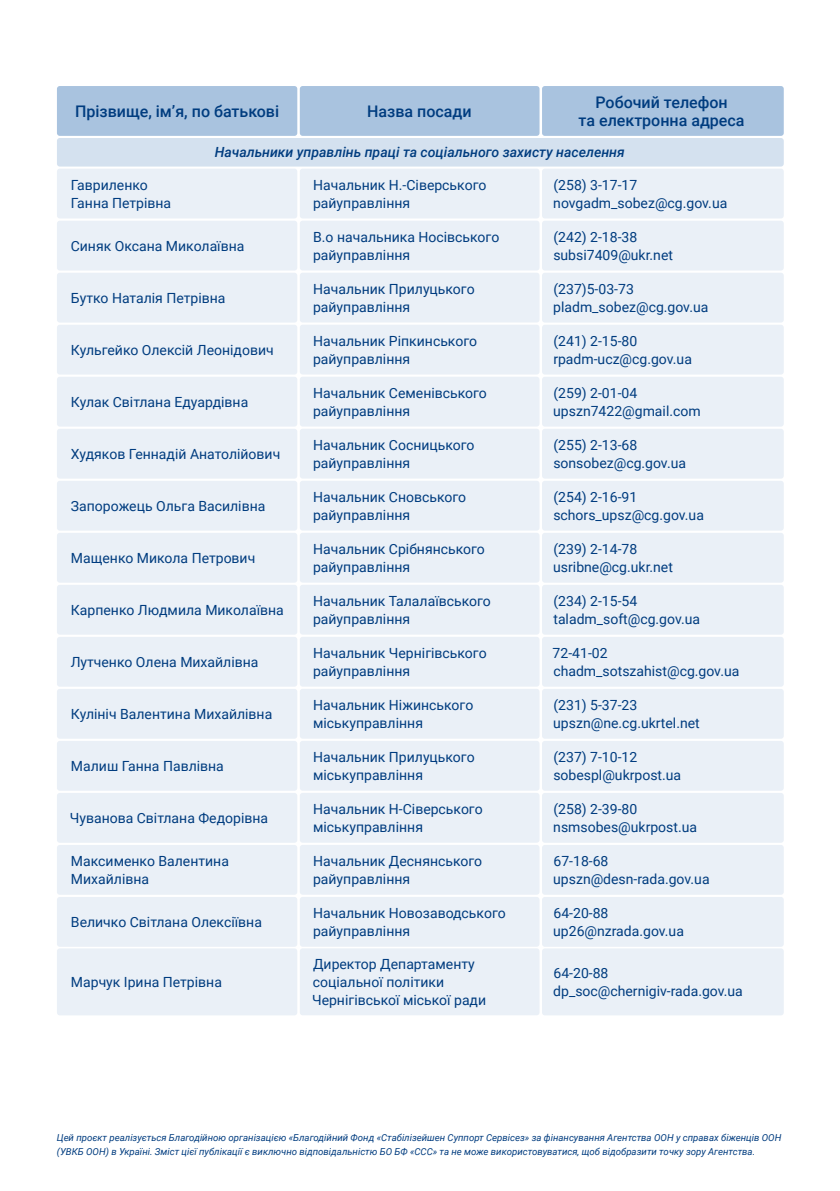
<style>
.page{position:relative;width:840px;height:1191px;background:#fff}
.page>*{position:absolute;margin:0;border:0;box-sizing:border-box;transform-origin:0 0}
.t1{font:500 16px/18px "Roboto";color:#003c7f;text-align:center}
.t2{font:14px/18px "Roboto";color:#003c7f}
.t3{font:italic 500 14px "Roboto";color:#003c7f}
.t4{font:italic 9.6px/14px "Roboto";color:#003c7f}
</style>
<div class="page">
<div style="left:57px;top:86px;width:240px;height:50px;background:#a9c3df;border-radius:3px"></div>
<div style="left:299px;top:86px;width:240px;height:50px;background:#a9c3df;border-radius:3px"></div>
<div style="left:541px;top:86px;width:242px;height:50px;background:#a9c3df;border-radius:3px"></div>
<div style="left:57px;top:138px;width:726px;height:29px;background:#d4e1ef;border-radius:3px"></div>
<div style="left:57px;top:221px;width:240px;height:49px;background:#eaf0f7;border-radius:3px"></div>
<div style="left:299px;top:221px;width:240px;height:49px;background:#eaf0f7;border-radius:3px"></div>
<div style="left:541px;top:221px;width:242px;height:49px;background:#eaf0f7;border-radius:3px"></div>
<div style="left:57px;top:273px;width:240px;height:49px;background:#eaf0f7;border-radius:3px"></div>
<div style="left:299px;top:273px;width:240px;height:49px;background:#eaf0f7;border-radius:3px"></div>
<div style="left:541px;top:273px;width:242px;height:49px;background:#eaf0f7;border-radius:3px"></div>
<div style="left:57px;top:325px;width:240px;height:49px;background:#eaf0f7;border-radius:3px"></div>
<div style="left:299px;top:325px;width:240px;height:49px;background:#eaf0f7;border-radius:3px"></div>
<div style="left:541px;top:325px;width:242px;height:49px;background:#eaf0f7;border-radius:3px"></div>
<div style="left:57px;top:377px;width:240px;height:49px;background:#eaf0f7;border-radius:3px"></div>
<div style="left:299px;top:377px;width:240px;height:49px;background:#eaf0f7;border-radius:3px"></div>
<div style="left:541px;top:377px;width:242px;height:49px;background:#eaf0f7;border-radius:3px"></div>
<div style="left:57px;top:429px;width:240px;height:49px;background:#eaf0f7;border-radius:3px"></div>
<div style="left:299px;top:429px;width:240px;height:49px;background:#eaf0f7;border-radius:3px"></div>
<div style="left:541px;top:429px;width:242px;height:49px;background:#eaf0f7;border-radius:3px"></div>
<div style="left:57px;top:481px;width:240px;height:49px;background:#eaf0f7;border-radius:3px"></div>
<div style="left:299px;top:481px;width:240px;height:49px;background:#eaf0f7;border-radius:3px"></div>
<div style="left:541px;top:481px;width:242px;height:49px;background:#eaf0f7;border-radius:3px"></div>
<div style="left:57px;top:533px;width:240px;height:49px;background:#eaf0f7;border-radius:3px"></div>
<div style="left:299px;top:533px;width:240px;height:49px;background:#eaf0f7;border-radius:3px"></div>
<div style="left:541px;top:533px;width:242px;height:49px;background:#eaf0f7;border-radius:3px"></div>
<div style="left:57px;top:585px;width:240px;height:49px;background:#eaf0f7;border-radius:3px"></div>
<div style="left:299px;top:585px;width:240px;height:49px;background:#eaf0f7;border-radius:3px"></div>
<div style="left:541px;top:585px;width:242px;height:49px;background:#eaf0f7;border-radius:3px"></div>
<div style="left:57px;top:637px;width:240px;height:49px;background:#eaf0f7;border-radius:3px"></div>
<div style="left:299px;top:637px;width:240px;height:49px;background:#eaf0f7;border-radius:3px"></div>
<div style="left:541px;top:637px;width:242px;height:49px;background:#eaf0f7;border-radius:3px"></div>
<div style="left:57px;top:689px;width:240px;height:49px;background:#eaf0f7;border-radius:3px"></div>
<div style="left:299px;top:689px;width:240px;height:49px;background:#eaf0f7;border-radius:3px"></div>
<div style="left:541px;top:689px;width:242px;height:49px;background:#eaf0f7;border-radius:3px"></div>
<div style="left:57px;top:741px;width:240px;height:49px;background:#eaf0f7;border-radius:3px"></div>
<div style="left:299px;top:741px;width:240px;height:49px;background:#eaf0f7;border-radius:3px"></div>
<div style="left:541px;top:741px;width:242px;height:49px;background:#eaf0f7;border-radius:3px"></div>
<div style="left:57px;top:793px;width:240px;height:49px;background:#eaf0f7;border-radius:3px"></div>
<div style="left:299px;top:793px;width:240px;height:49px;background:#eaf0f7;border-radius:3px"></div>
<div style="left:541px;top:793px;width:242px;height:49px;background:#eaf0f7;border-radius:3px"></div>
<div style="left:57px;top:845px;width:240px;height:49px;background:#eaf0f7;border-radius:3px"></div>
<div style="left:299px;top:845px;width:240px;height:49px;background:#eaf0f7;border-radius:3px"></div>
<div style="left:541px;top:845px;width:242px;height:49px;background:#eaf0f7;border-radius:3px"></div>
<div style="left:57px;top:897px;width:240px;height:49px;background:#eaf0f7;border-radius:3px"></div>
<div style="left:299px;top:897px;width:240px;height:49px;background:#eaf0f7;border-radius:3px"></div>
<div style="left:541px;top:897px;width:242px;height:49px;background:#eaf0f7;border-radius:3px"></div>
<div style="left:57px;top:948px;width:240px;height:67px;background:#eaf0f7;border-radius:3px"></div>
<div style="left:299px;top:948px;width:240px;height:67px;background:#eaf0f7;border-radius:3px"></div>
<div style="left:541px;top:948px;width:242px;height:67px;background:#eaf0f7;border-radius:3px"></div>
<div style="left:57px;top:169px;width:240px;height:49px;background:#eaf0f7;border-radius:3px"></div>
<div style="left:299px;top:169px;width:240px;height:49px;background:#eaf0f7;border-radius:3px"></div>
<div style="left:541px;top:169px;width:242px;height:49px;background:#eaf0f7;border-radius:3px"></div>
<p class="t1" style="left:75px;top:102px;width:205px">Прізвище, ім’я, по батькові</p>
<p class="t1" style="left:367px;top:102px;width:106px">Назва посади</p>
<p class="t1" style="left:578px;top:93px;width:167px">Робочий телефон<br>та електронна адреса</p>
<p class="t3" style="left:214px;top:142px;width:411px">Начальники управлінь праці та соціального захисту населення</p>
<p class="t2" style="left:71px;top:175px;width:102px">Гавриленко<br>Ганна Петрівна</p>
<p class="t2" style="left:313px;top:175px;width:175px">Начальник Н.-Сіверського райуправління</p>
<p class="t2" style="left:553px;top:175px;width:175px">(258) 3-17-17 novgadm_sobez@cg.gov.ua</p>
<p class="t2" style="left:71px;top:236px;width:175px">Синяк Оксана Миколаївна</p>
<p class="t2" style="left:313px;top:227px;width:188px">В.о начальника Носівського райуправління</p>
<p class="t2" style="left:553px;top:227px;width:121px">(242) 2-18-38 subsi7409@ukr.net</p>
<p class="t2" style="left:71px;top:288px;width:156px">Бутко Наталія Петрівна</p>
<p class="t2" style="left:313px;top:279px;width:163px">Начальник Прилуцького райуправління</p>
<p class="t2" style="left:553px;top:279px;width:156px">(237)5-03-73 pladm_sobez@cg.gov.ua</p>
<p class="t2" style="left:71px;top:340px;width:204px">Кульгейко Олексій Леонідович</p>
<p class="t2" style="left:313px;top:331px;width:165px">Начальник Ріпкинського райуправління</p>
<p class="t2" style="left:553px;top:331px;width:140px">(241) 2-15-80 rpadm-ucz@cg.gov.ua</p>
<p class="t2" style="left:71px;top:392px;width:179px">Кулак Світлана Едуардівна</p>
<p class="t2" style="left:313px;top:383px;width:175px">Начальник Семенівського райуправління</p>
<p class="t2" style="left:553px;top:383px;width:149px">(259) 2-01-04 upszn7422@gmail.com</p>
<p class="t2" style="left:71px;top:444px;width:211px">Худяков Геннадій Анатолійович</p>
<p class="t2" style="left:313px;top:435px;width:163px">Начальник Сосницького райуправління</p>
<p class="t2" style="left:553px;top:435px;width:134px">(255) 2-13-68 sonsobez@cg.gov.ua</p>
<p class="t2" style="left:71px;top:496px;width:196px">Запорожець Ольга Василівна</p>
<p class="t2" style="left:313px;top:487px;width:155px">Начальник Сновського райуправління</p>
<p class="t2" style="left:553px;top:487px;width:152px">(254) 2-16-91 schors_upsz@cg.gov.ua</p>
<p class="t2" style="left:71px;top:548px;width:186px">Мащенко Микола Петрович</p>
<p class="t2" style="left:313px;top:539px;width:173px">Начальник Срібнянського райуправління</p>
<p class="t2" style="left:553px;top:539px;width:121px">(239) 2-14-78 usribne@cg.ukr.net</p>
<p class="t2" style="left:71px;top:601px;width:214px">Карпенко Людмила Миколаївна</p>
<p class="t2" style="left:313px;top:591px;width:179px">Начальник Талалаївського райуправління</p>
<p class="t2" style="left:553px;top:591px;width:148px">(234) 2-15-54 taladm_soft@cg.gov.ua</p>
<p class="t2" style="left:71px;top:652px;width:189px">Лутченко Олена Михайлівна</p>
<p class="t2" style="left:313px;top:643px;width:175px">Начальник Чернігівського райуправління</p>
<p class="t2" style="left:552px;top:643px;width:188px">72-41-02 chadm_sotszahist@cg.gov.ua</p>
<p class="t2" style="left:71px;top:704px;width:203px">Кулініч Валентина Михайлівна</p>
<p class="t2" style="left:313px;top:695px;width:162px">Начальник Ніжинського міськуправління</p>
<p class="t2" style="left:553px;top:695px;width:148px">(231) 5-37-23 upszn@ne.cg.ukrtel.net</p>
<p class="t2" style="left:71px;top:756px;width:154px">Малиш Ганна Павлівна</p>
<p class="t2" style="left:313px;top:747px;width:163px">Начальник Прилуцького міськуправління</p>
<p class="t2" style="left:553px;top:747px;width:129px">(237) 7-10-12 sobespl@ukrpost.ua</p>
<p class="t2" style="left:70px;top:808px;width:200px">Чуванова Світлана Федорівна</p>
<p class="t2" style="left:313px;top:799px;width:171px">Начальник Н-Сіверського міськуправління</p>
<p class="t2" style="left:553px;top:799px;width:145px">(258) 2-39-80 nsmsobes@ukrpost.ua</p>
<p class="t2" style="left:71px;top:851px;width:159px">Максименко Валентина<br>Михайлівна</p>
<p class="t2" style="left:313px;top:851px;width:170px">Начальник Деснянського райуправління</p>
<p class="t2" style="left:553px;top:851px;width:158px">67-18-68 upszn@desn-rada.gov.ua</p>
<p class="t2" style="left:71px;top:912px;width:192px">Величко Світлана Олексіївна</p>
<p class="t2" style="left:313px;top:903px;width:194px">Начальник Новозаводського райуправління</p>
<p class="t2" style="left:553px;top:903px;width:132px">64-20-88 up26@nzrada.gov.ua</p>
<p class="t2" style="left:71px;top:972px;width:152px">Марчук Ірина Петрівна</p>
<p class="t2" style="left:312px;top:954px;width:175px">Директор Департаменту соціальної політики<br>Чернігівської міської ради</p>
<p class="t2" style="left:553px;top:963px;width:191px">64-20-88 dp_soc@chernigiv-rada.gov.ua</p>
<p class="t4" style="left:57px;top:1130px;width:725px">Цей проєкт реалізується Благодійною організацією «Благодійний Фонд «Стабілізейшен Суппорт Сервісез» за фінансування Агентства ООН у справах біженців ООН (УВКБ ООН) в Україні. Зміст цієї публікації є виключно відповідальністю БО БФ «ССС» та не може використовуватися, щоб відобразити точку зору Агентства.</p>
</div>
